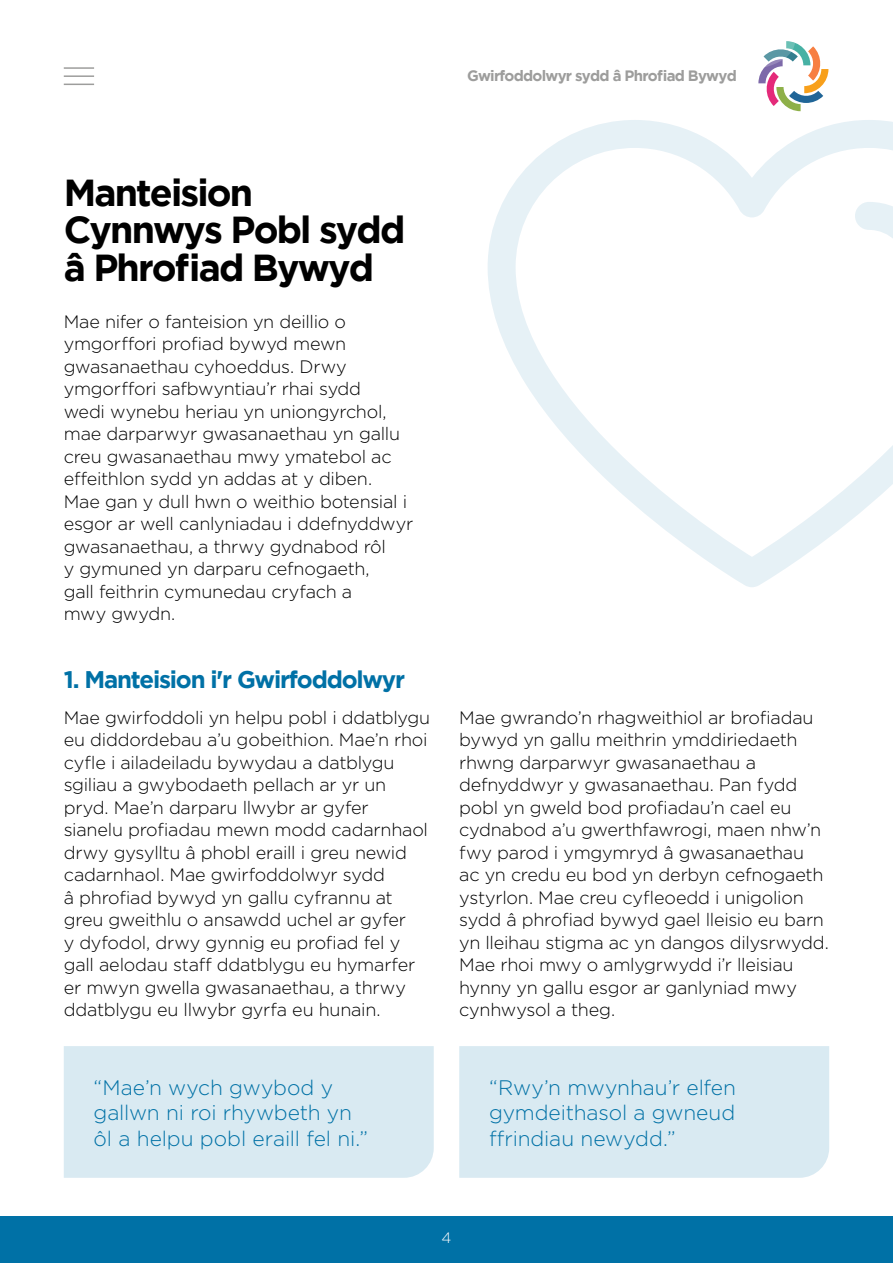
<style>
.page{position:relative;width:893px;height:1263px;background:#fff}
.page>*{position:absolute;margin:0;border:0;box-sizing:border-box;transform-origin:0 0}
.Body{font:700 37.5px/37.5px "Gotham";letter-spacing:-.05em;color:#000}
.t1{font:700 24px "Gotham";letter-spacing:-.05em;color:#0071a6}
.Heading_3{font:300 21px/25.5px "Gotham";letter-spacing:-.005em;color:#0071a6}
.Body-2{font:300 18px/22.5px "Gotham";letter-spacing:-.015em;color:#000}
.Heading_3-2{font:300 18px/22.5px "Gotham";letter-spacing:-.015em;color:#000}
.t2{font:700 15px "Gotham";letter-spacing:-.05em;color:#9d9d9c}
.t3{font:300 15px "Gotham";color:#fff}
</style>
<div class="page">
<svg style="left:758px;top:41px;width:70px;height:70px"></svg>
<div style="left:0;top:1216px;width:893px;height:47px;background:#0071a6"></div>
<div style="left:459px;top:1046px;width:370px;height:132px;background:#d9eaf2"></div>
<div style="left:64px;top:1046px;width:370px;height:132px;background:#d9eaf2"></div>
<hr style="left:64px;top:67px;width:30px;height:2px;background:#9d9d9c">
<hr style="left:64px;top:75px;width:30px;height:2px;background:#9d9d9c">
<hr style="left:64px;top:84px;width:30px;height:1px;background:#9d9d9c">
<svg style="left:488px;top:120px;width:405px;height:467px"></svg>
<svg style="left:855px;top:202px;width:38px;height:79px"></svg>
<p class="t2" style="left:467px;top:67px;width:271px">Gwirfoddolwyr sydd â Phrofiad Bywyd</p>
<p class="Body" style="left:64px;top:173px;width:343px">Manteision<br>Cynnwys Pobl sydd â Phrofiad Bywyd</p>
<h3 class="Heading_3-2" style="left:64px;top:309px;width:351px">Mae nifer o fanteision yn deillio o ymgorffori profiad bywyd mewn gwasanaethau cyhoeddus. Drwy ymgorffori safbwyntiau’r rhai sydd<br>wedi wynebu heriau yn uniongyrchol, mae darparwyr gwasanaethau yn gallu creu gwasanaethau mwy ymatebol ac effeithlon sydd yn addas at y diben.<br>Mae gan y dull hwn o weithio botensial i esgor ar well canlyniadau i ddefnyddwyr gwasanaethau, a thrwy gydnabod rôl<br>y gymuned yn darparu cefnogaeth,<br>gall feithrin cymunedau cryfach a<br>mwy gwydn.</h3>
<h2 class="t1" style="left:64px;top:666px;width:343px">1. Manteision i'r Gwirfoddolwyr</h2>
<p class="Body-2" style="left:64px;top:705px;width:368px">Mae gwirfoddoli yn helpu pobl i ddatblygu eu diddordebau a’u gobeithion. Mae’n rhoi cyfle i ailadeiladu bywydau a datblygu sgiliau a gwybodaeth pellach ar yr un pryd. Mae’n darparu llwybr ar gyfer sianelu profiadau mewn modd cadarnhaol drwy gysylltu â phobl eraill i greu newid cadarnhaol. Mae gwirfoddolwyr sydd<br>â phrofiad bywyd yn gallu cyfrannu at greu gweithlu o ansawdd uchel ar gyfer<br>y dyfodol, drwy gynnig eu profiad fel y gall aelodau staff ddatblygu eu hymarfer er mwyn gwella gwasanaethau, a thrwy ddatblygu eu llwybr gyrfa eu hunain.</p>
<h3 class="Heading_3" style="left:94px;top:1074px;width:276px">“Mae’n wych gwybod y gallwn ni roi rhywbeth yn ôl a helpu pobl eraill fel ni.”</h3>
<p class="Body-2" style="left:459px;top:706px;width:371px">Mae gwrando’n rhagweithiol ar brofiadau bywyd yn gallu meithrin ymddiriedaeth rhwng darparwyr gwasanaethau a defnyddwyr y gwasanaethau. Pan fydd pobl yn gweld bod profiadau’n cael eu cydnabod a’u gwerthfawrogi, maen nhw’n fwy parod i ymgymryd â gwasanaethau ac yn credu eu bod yn derbyn cefnogaeth ystyrlon. Mae creu cyfleoedd i unigolion sydd â phrofiad bywyd gael lleisio eu barn yn lleihau stigma ac yn dangos dilysrwydd.<br>Mae rhoi mwy o amlygrwydd i’r lleisiau hynny yn gallu esgor ar ganlyniad mwy cynhwysol a theg.</p>
<h3 class="Heading_3" style="left:489px;top:1074px;width:248px;text-align:justify">“Rwy’n mwynhau’r elfen gymdeithasol a gwneud ffrindiau newydd.”</h3>
<p class="t3" style="left:441px;top:1228px;width:11px">4</p>
</div>
